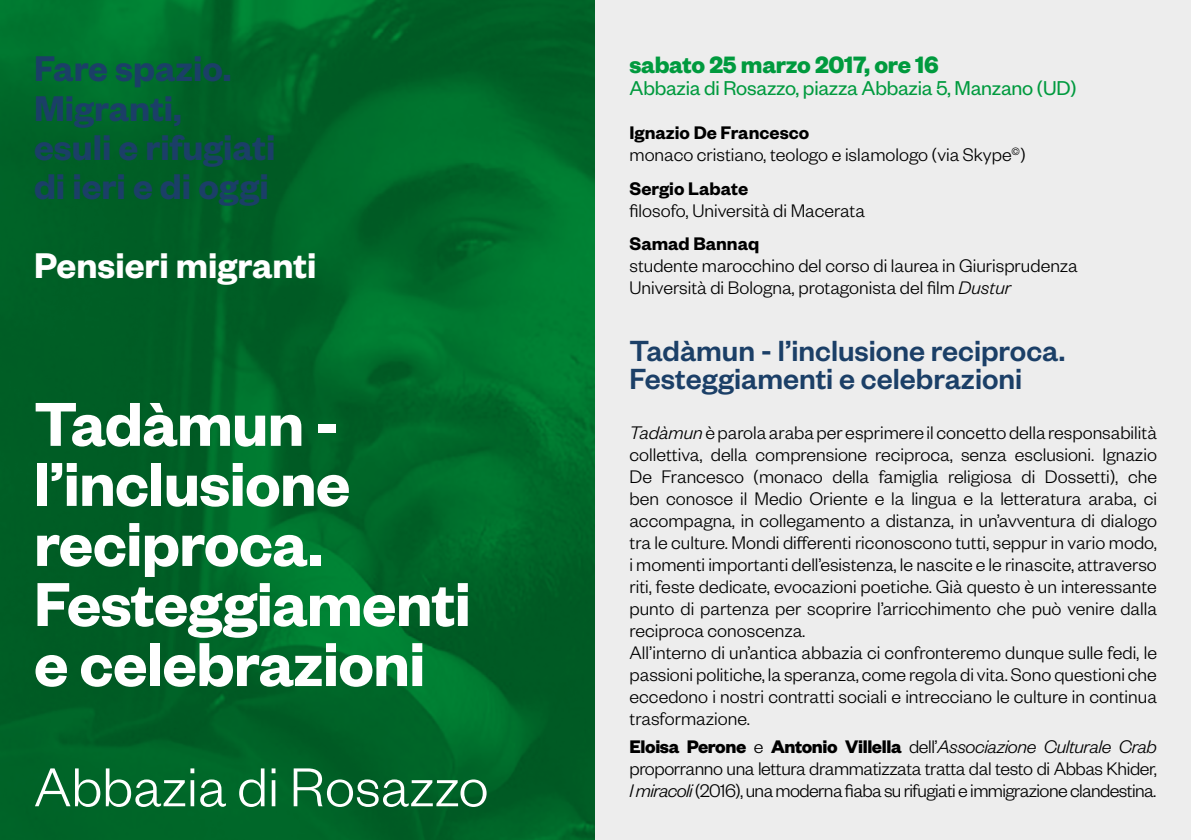
<style>
.page{position:relative;width:1191px;height:840px;background:#fff}
.page>*{position:absolute;margin:0;border:0;box-sizing:border-box;transform-origin:0 0}
.t1{font:600 68px/60px "Founders Grotesk";letter-spacing:-.01em;color:#fff}
.t2{font:300 60px "Founders Grotesk";color:#fff}
.t3{font:600 39.2px/39.2px "Founders Grotesk";color:#1b3f67}
.t4{font:600 39.2px "Founders Grotesk";color:#fff}
.t5{font:500 32px/28px "Founders Grotesk";color:#1b3f67}
.t6{font:700 26px "Founders Grotesk";letter-spacing:-.01em;color:#009a3e}
.t7{font:22px "Founders Grotesk";letter-spacing:-.01em;color:#009a3e}
.t8{font:300 20px/22px "Founders Grotesk";color:#000}
.t9{font:600 20px "Founders Grotesk";color:#000}
.s1{font-weight:600}
.s2{font-style:italic}
.s3{font-weight:700}
</style>
<div class="page">
<img style="left:0;top:0;width:595px;height:839px">
<div style="left:595px;top:0;width:596px;height:839px;background:#ededed"></div>
<h3 class="t3" style="left:34px;top:47px;width:243px">Fare spazio.<br>Migranti,<br>esuli e rifugiati di ieri e di oggi</h3>
<h3 class="t4" style="left:34px;top:240px;width:284px">Pensieri migranti</h3>
<h1 class="t1" style="left:34px;top:390px;width:438px">Tadàmun - l’inclusione reciproca.<br>Festeggiamenti e celebrazioni</h1>
<h2 class="t2" style="left:34px;top:750px;width:456px">Abbazia di Rosazzo</h2>
<h3 class="t6" style="left:629px;top:48px;width:311px">sabato 25 marzo 2017, ore 16</h3>
<p class="t7" style="left:629px;top:75px;width:448px">Abbazia di Rosazzo, piazza Abbazia 5, Manzano (UD)</p>
<p class="t8" style="left:629px;top:121px;width:397px"><span class="s1">Ignazio De Francesco<br></span>monaco cristiano, teologo e islamologo (via Skype<sup>©</sup>)</p>
<p class="t9" style="left:629px;top:175px;width:120px">Sergio Labate</p>
<p class="t8" style="left:629px;top:198px;width:237px">filosofo, Università di Macerata</p>
<p class="t9" style="left:629px;top:231px;width:131px">Samad Bannaq</p>
<p class="t8" style="left:629px;top:253px;width:450px">studente marocchino del corso di laurea in Giurisprudenza<br>Università di Bologna, protagonista del film <span class="s2">Dustur</span></p>
<h3 class="t5" style="left:629px;top:335px;width:437px">Tadàmun - l’inclusione reciproca.<br>Festeggiamenti e celebrazioni</h3>
<p class="t8" style="left:629px;top:420px;width:529px"><span class="s2">Tadàmun</span> è parola araba per esprimere il concetto della responsabilità collettiva, della comprensione reciproca, senza esclusioni. Ignazio De Francesco (monaco della famiglia religiosa di Dossetti), che ben conosce il Medio Oriente e la lingua e la letteratura araba, ci accompagna, in collegamento a distanza, in un’avventura di dialogo tra le culture. Mondi differenti riconoscono tutti, seppur in vario modo, i momenti importanti dell’esistenza, le nascite e le rinascite, attraverso riti, feste dedicate, evocazioni poetiche. Già questo è un interessante punto di partenza per scoprire l’arricchimento che può venire dalla reciproca conoscenza.<br>All’interno di un’antica abbazia ci confronteremo dunque sulle fedi, le passioni politiche, la speranza, come regola di vita. Sono questioni che eccedono i nostri contratti sociali e intrecciano le culture in continua trasformazione.</p>
<p class="t8" style="left:629px;top:734px;width:529px;text-align:justify"><span class="s3">Eloisa Perone</span> e <span class="s3">Antonio Villella</span> dell’<span class="s2">Associazione Culturale Crab </span>proporranno una lettura drammatizzata tratta dal testo di Abbas Khider, <span class="s2">I miracoli</span> (2016), una moderna fiaba su rifugiati e immigrazione clandestina.</p>
</div>
